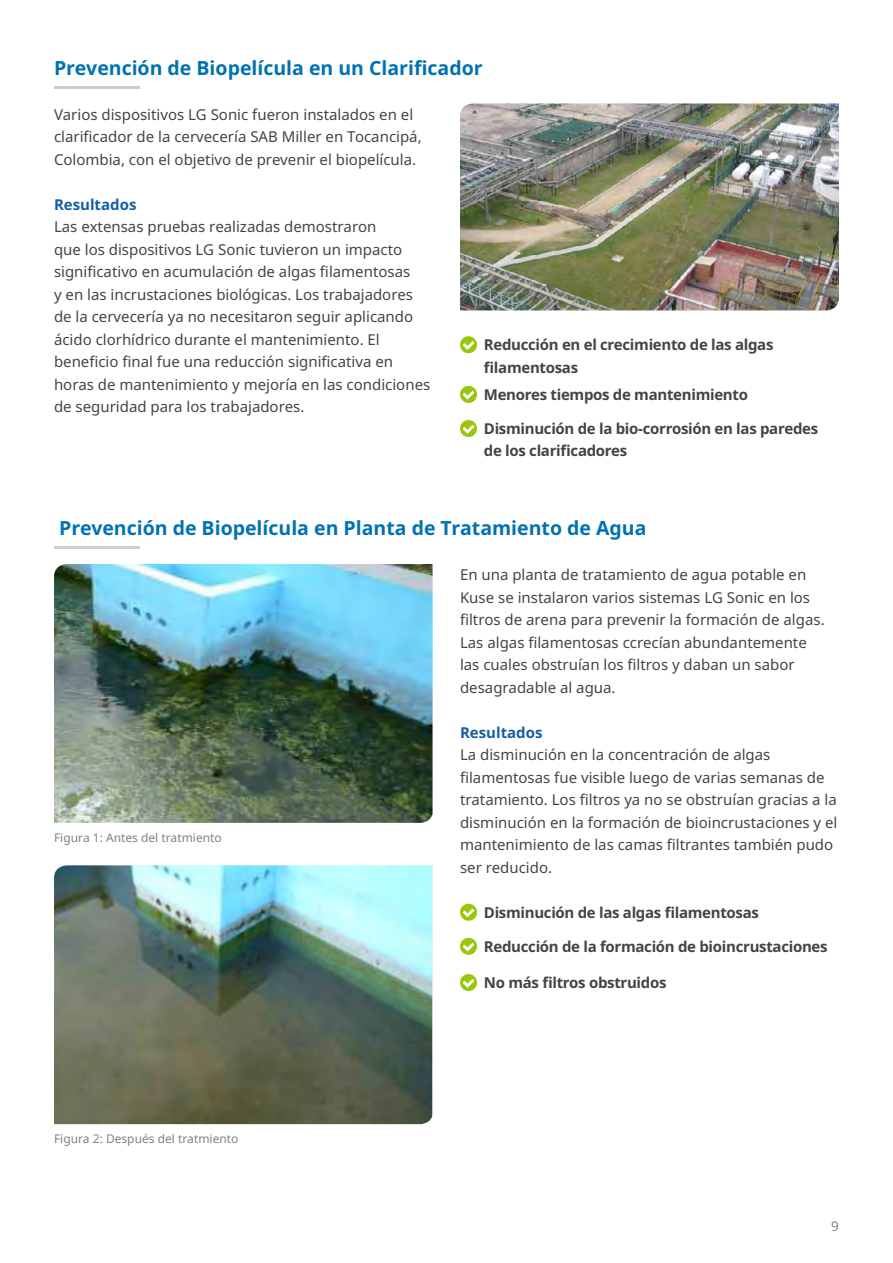
<style>
.page{position:relative;width:893px;height:1263px;background:#fff}
.page>*{position:absolute;margin:0;border:0;box-sizing:border-box;transform-origin:0 0}
.t1{font:700 19.5px "Noto Sans";color:#0072b2}
.t2{font:15px/22.5px "Noto Sans";color:#444}
.t3{font:700 15px/22.5px "Noto Sans";letter-spacing:-.02em;color:#444}
.t4{font:700 15px "Noto Sans";color:#155fa7}
.t5{font:13.5px "Noto Sans";color:#7f8080}
.t6{font:12px "Noto Sans";color:#7f8080}
</style>
<div class="page">
<hr style="left:54px;top:86px;width:85px;height:2px;background:#cdcccb">
<svg style="left:460px;top:336px;width:17px;height:17px"></svg>
<svg style="left:460px;top:386px;width:17px;height:17px"></svg>
<svg style="left:460px;top:420px;width:17px;height:17px"></svg>
<img style="left:460px;top:104px;width:379px;height:206px">
<hr style="left:54px;top:546px;width:85px;height:3px;background:#cdcccb">
<svg style="left:460px;top:904px;width:17px;height:17px"></svg>
<svg style="left:460px;top:938px;width:17px;height:17px"></svg>
<svg style="left:460px;top:974px;width:17px;height:17px"></svg>
<img style="left:54px;top:564px;width:378px;height:259px">
<img style="left:54px;top:865px;width:378px;height:259px">
<h1 class="t1" style="left:54px;top:54px;width:430px">Prevención de Biopelícula en un Clarificador</h1>
<p class="t2" style="left:54px;top:102px;width:369px">Varios dispositivos LG Sonic fueron instalados en el clarificador de la cervecería SAB Miller en Tocancipá,<br>Colombia, con el objetivo de prevenir el biopelícula.</p>
<p class="t4" style="left:54px;top:193px;width:84px">Resultados</p>
<p class="t2" style="left:54px;top:215px;width:378px">Las extensas pruebas realizadas demostraron<br>que los dispositivos LG Sonic tuvieron un impacto significativo en acumulación de algas filamentosas<br>y en las incrustaciones biológicas. Los trabajadores de la cervecería ya no necesitaron seguir aplicando ácido clorhídrico durante el mantenimiento. El beneficio final fue una reducción significativa en horas de mantenimiento y mejoría en las condiciones de seguridad para los trabajadores.</p>
<p class="t3" style="left:484px;top:333px;width:291px">Reducción en el crecimiento de las algas filamentosas</p>
<p class="t3" style="left:484px;top:383px;width:266px">Menores tiempos de mantenimiento</p>
<p class="t3" style="left:484px;top:417px;width:336px">Disminución de la bio-corrosión en las paredes de los clarificadores</p>
<h1 class="t1" style="left:59px;top:514px;width:589px">Prevención de Biopelícula en Planta de Tratamiento de Agua</h1>
<p class="t6" style="left:54px;top:829px;width:169px">Figura 1: Antes del tratmiento</p>
<p class="t6" style="left:54px;top:1130px;width:186px">Figura 2: Después del tratmiento</p>
<p class="t2" style="left:460px;top:563px;width:366px">En una planta de tratamiento de agua potable en Kuse se instalaron varios sistemas LG Sonic en los filtros de arena para prevenir la formación de algas.<br>Las algas filamentosas ccrecían abundantemente las cuales obstruían los filtros y daban un sabor desagradable al agua.</p>
<p class="t4" style="left:460px;top:721px;width:84px">Resultados</p>
<p class="t2" style="left:460px;top:743px;width:379px">La disminución en la concentración de algas filamentosas fue visible luego de varias semanas de tratamiento. Los filtros ya no se obstruían gracias a la disminución en la formación de bioincrustaciones y el mantenimiento de las camas filtrantes también pudo ser reducido.</p>
<p class="t3" style="left:484px;top:900px;width:276px">Disminución de las algas filamentosas</p>
<p class="t3" style="left:484px;top:935px;width:345px">Reducción de la formación de bioincrustaciones</p>
<p class="t3" style="left:484px;top:971px;width:184px">No más filtros obstruidos</p>
<p class="t5" style="left:831px;top:1217px;width:9px">9</p>
</div>
